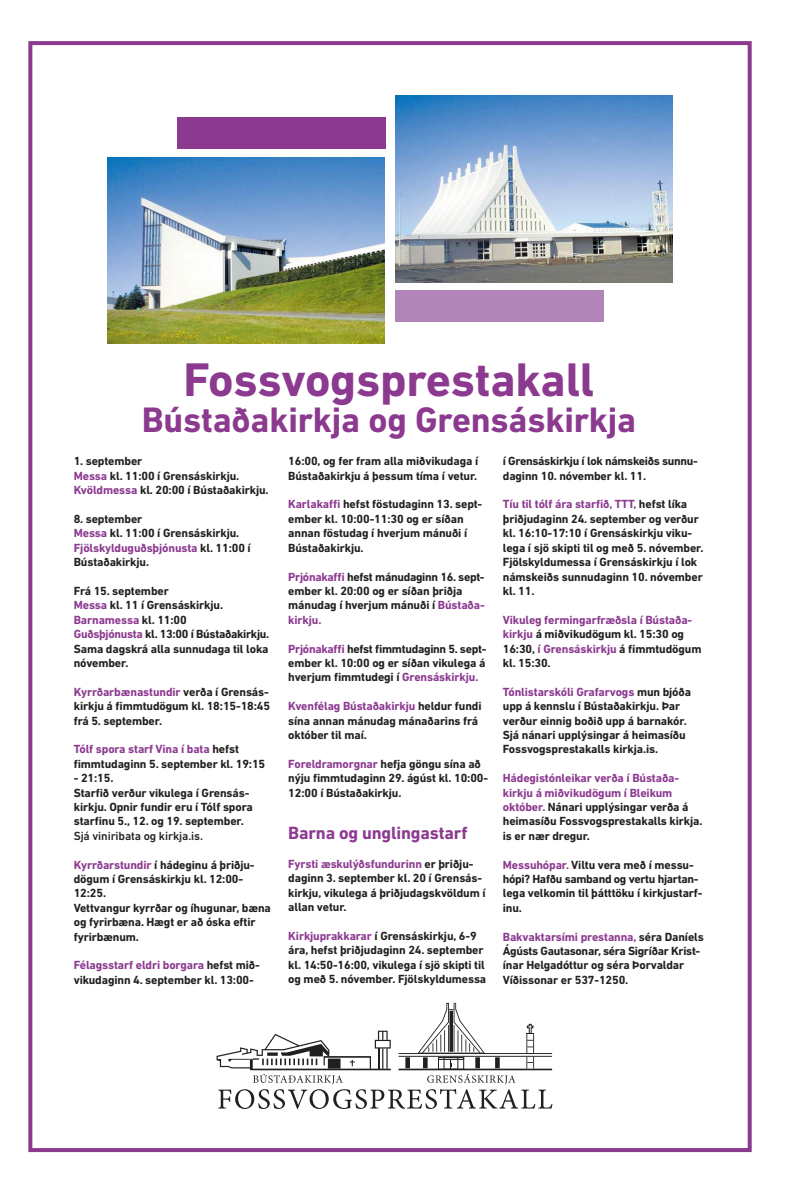
<style>
.page{position:relative;width:790px;height:1188px;background:#fff}
.page>*{position:absolute;margin:0;border:0;box-sizing:border-box;transform-origin:0 0}
.t1{font:700 48px "DIN Next LT Pro";letter-spacing:-.005em;color:#8c3990}
.t2{font:700 36px "DIN Next LT Pro";letter-spacing:-.005em;color:#8c3990}
.t3{font:700 18px "DIN Next LT Pro";letter-spacing:-.01em;color:#8c3990}
.t4{font:700 12px/14.4px "DIN Next LT Pro";letter-spacing:-.01em;color:#231f20}
.t5{font:700 12px/14.4px "DIN Next LT Pro";letter-spacing:-.01em;color:#8c3990}
.t6{font:500 12px "DIN Next LT Pro";letter-spacing:-.01em;color:#231f20}
.s1{color:#8c3990}
.s2{color:#231f20}
</style>
<div class="page">
<div style="left:28px;top:41px;width:723px;height:1111px;border:4px solid #8c3990"></div>
<div style="left:395px;top:290px;width:208px;height:31px;background:#b285b9"></div>
<div style="left:177px;top:117px;width:209px;height:31px;background:#8c3990"></div>
<img style="left:395px;top:95px;width:277px;height:187px">
<img style="left:108px;top:157px;width:277px;height:187px">
<svg style="left:216px;top:1003px;width:336px;height:106px"></svg>
<h1 class="t1" style="left:183px;top:352px;width:412px">Fossvogsprestakall</h1>
<h2 class="t2" style="left:142px;top:399px;width:496px">Bústaðakirkja og Grensáskirkja</h2>
<p class="t4" style="left:74px;top:454px;width:196px">1. september<br><span class="s1">Messa</span> kl. 11:00 í Grensáskirkju.<br><span class="s1">Kvöldmessa</span> kl. 20:00 í Bústaðakirkju.</p>
<p class="t4" style="left:74px;top:511px;width:178px">8. september<br><span class="s1">Messa</span> kl. 11:00 í Grensáskirkju.<br><span class="s1">Fjölskylduguðsþjónusta</span> kl. 11:00 í<br>Bústaðakirkju.</p>
<p class="t4" style="left:74px;top:583px;width:197px">Frá 15. september<br><span class="s1">Messa</span> kl. 11 í Grensáskirkju.<br><span class="s1">Barnamessa</span> kl. 11:00<br><span class="s1">Guðsþjónusta</span> kl. 13:00 í Bústaðakirkju.<br>Sama dagskrá alla sunnudaga til loka nóvember.</p>
<p class="t4" style="left:74px;top:684px;width:198px;text-align:justify"><span class="s1">Kyrrðarbænastundir</span> verða í Grensás&shy;kirkju á fimmtudögum kl. 18:15-18:45 frá 5. september.</p>
<p class="t4" style="left:74px;top:742px;width:193px"><span class="s1">Tólf spora starf Vina í bata</span> hefst fimmtudaginn 5. september kl. 19:15</p>
<p class="t4" style="left:74px;top:771px;width:180px">- 21:15.<br>Starfið verður vikulega í Grensás&shy;kirkju. Opnir fundir eru í Tólf spora starfinu 5., 12. og 19. september.</p>
<p class="t6" style="left:74px;top:829px;width:131px">Sjá viniribata og kirkja.is.</p>
<p class="t4" style="left:74px;top:857px;width:198px"><span class="s1">Kyrrðarstundir</span> í hádeginu á þriðju&shy;dögum í Grensáskirkju kl. 12:00-<br>12:25.<br>Vettvangur kyrrðar og íhugunar, bæna og fyrirbæna. Hægt er að óska eftir fyrirbænum.</p>
<p class="t4" style="left:74px;top:958px;width:188px"><span class="s1">Félagsstarf eldri borgara</span> hefst mið&shy;vikudaginn 4. september kl. 13:00-</p>
<p class="t4" style="left:503px;top:454px;width:196px">í Grensáskirkju í lok námskeiðs sunnu&shy;daginn 10. nóvember kl. 11.</p>
<p class="t4" style="left:503px;top:497px;width:202px"><span class="s1">Tíu til tólf ára starfið, TTT,</span> hefst líka þriðjudaginn 24. september og verður kl. 16:10-17:10 í Grensáskirkju viku&shy;lega í sjö skipti til og með 5. nóvember.<br>Fjölskyldumessa í Grensáskirkju í lok námskeiðs sunnudaginn 10. nóvember kl. 11.</p>
<p class="t5" style="left:503px;top:612px;width:200px">Vikuleg fermingarfræðsla í Bústaða&shy;kirkju <span class="s2">á miðvikudögum kl. 15:30 og<br>16:30,</span> í Grensáskirkju <span class="s2">á fimmtudögum kl. 15:30.</span></p>
<p class="t4" style="left:503px;top:684px;width:190px"><span class="s1">Tónlistarskóli Grafarvogs</span> mun bjóða upp á kennslu í Bústaðakirkju. Þar verður einnig boðið upp á barnakór.<br>Sjá nánari upplýsingar á heimasíðu Fossvogsprestakalls kirkja.is.</p>
<p class="t4" style="left:503px;top:771px;width:201px"><span class="s1">Hádegistónleikar verða í Bústaða&shy;kirkju á miðvikudögum í Bleikum október.</span> Nánari upplýsingar verða á heimasíðu Fossvogsprestakalls kirkja. is er nær dregur.</p>
<p class="t4" style="left:503px;top:857px;width:201px"><span class="s1">Messuhópar.</span> Viltu vera með í messu&shy;hópi? Hafðu samband og vertu hjartan&shy;lega velkomin til þátttöku í kirkjustarf&shy;inu.</p>
<p class="t4" style="left:503px;top:929px;width:202px"><span class="s1">Bakvaktarsími prestanna,</span> séra Daníels Ágústs Gautasonar, séra Sigríðar Krist&shy;ínar Helgadóttur og séra Þorvaldar Víðissonar er 537-1250.</p>
<p class="t4" style="left:288px;top:454px;width:191px">16:00, og fer fram alla miðvikudaga í<br>Bústaðakirkju á þessum tíma í vetur.</p>
<p class="t4" style="left:288px;top:497px;width:195px"><span class="s1">KarlakafÏ</span> hefst föstudaginn 13. sept&shy;ember kl. 10:00-11:30 og er síðan annan föstudag í hverjum mánuði í<br>Bústaðakirkju.</p>
<p class="t4" style="left:288px;top:569px;width:198px"><span class="s1">PrjónakafÏ</span> hefst mánudaginn 16. sept&shy;ember kl. 20:00 og er síðan þriðja mánudag í hverjum mánuði í <span class="s1">Bústaða&shy;kirkju.</span></p>
<p class="t4" style="left:288px;top:641px;width:199px;text-align:justify"><span class="s1">PrjónakafÏ</span> hefst fimmtudaginn 5. sept&shy;ember kl. 10:00 og er síðan vikulega á hverjum fimmtudegi í <span class="s1">Grensáskirkju.</span></p>
<p class="t4" style="left:288px;top:699px;width:195px"><span class="s1">Kvenfélag Bústaðakirkju</span> heldur fundi sína annan mánudag mánaðarins frá október til maí.</p>
<p class="t4" style="left:288px;top:756px;width:201px"><span class="s1">Foreldramorgnar</span> hefja göngu sína að nýju fimmtudaginn 29. ágúst kl. 10:00-<br>12:00 í Bústaðakirkju.</p>
<h3 class="t3" style="left:288px;top:822px;width:181px">Barna og unglingastarf</h3>
<p class="t4" style="left:288px;top:856px;width:199px"><span class="s1">Fyrsti æskulýðsfundurinn</span> er þriðju&shy;daginn 3. september kl. 20 í Grensás&shy;kirkju, vikulega á þriðjudagskvöldum í allan vetur.</p>
<p class="t4" style="left:288px;top:928px;width:199px"><span class="s1">Kirkjuprakkarar</span> í Grensáskirkju, 6-9 ára, hefst þriðjudaginn 24. september kl. 14:50-16:00, vikulega í sjö skipti til og með 5. nóvember. Fjölskyldumessa</p>
</div>
